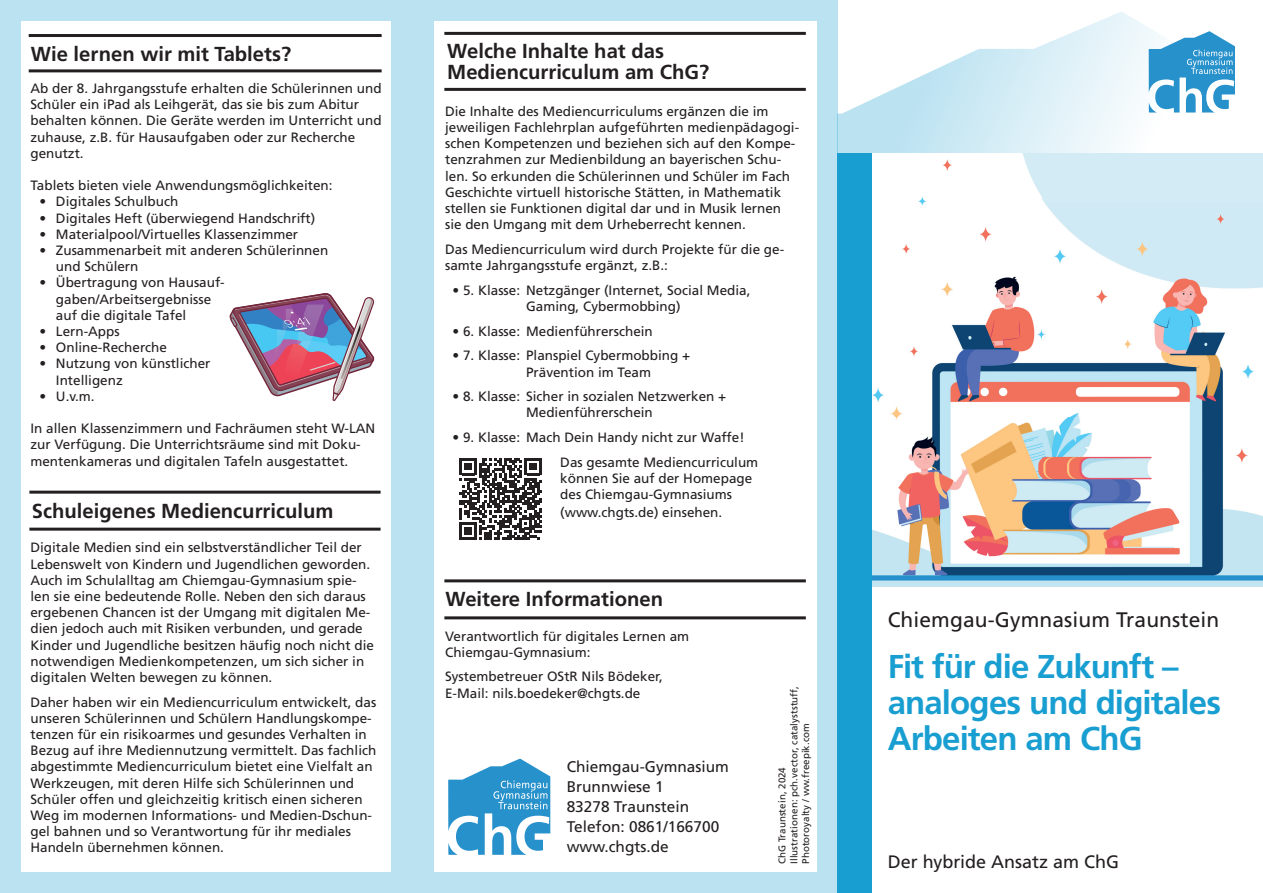
<style>
.page{position:relative;width:1263px;height:893px;background:#fff}
.page>*{position:absolute;margin:0;border:0;box-sizing:border-box;transform-origin:0 0}
.t1{font:700 33px/36px "Frutiger LT Std";letter-spacing:-.03em;color:#199ed1}
.t2{font:21px "Frutiger LT Std";letter-spacing:.005em;color:#231f20}
.t3{font:700 20.25px/21px "Frutiger LT Std";color:#231f20}
.t4{font:18px "Frutiger LT Pro";color:#231f20}
.t5{font:15.45px/20px "Frutiger LT Std";color:#231f20}
.t6{font:13.5px/16.2px "Frutiger LT Std";color:#231f20}
.t7{font:13.5px/16.2px "Frutiger LT Pro";color:#231f20}
.t8{font:9.75px/11.9px "Frutiger LT Std";letter-spacing:.005em;color:#231f20}
</style>
<div class="page">
<svg style="left:838px;top:12px;width:315px;height:141px"></svg>
<svg style="left:1059px;top:117px;width:5px;height:36px"></svg>
<svg style="left:1028px;top:119px;width:25px;height:18px"></svg>
<svg style="left:1090px;top:118px;width:5px;height:5px"></svg>
<div style="left:838px;top:523px;width:34px;height:370px;background:#199ed1"></div>
<img style="left:872px;top:153px;width:391px;height:434px">
<svg style="left:1149px;top:31px;width:86px;height:82px"></svg>
<div style="left:838px;top:153px;width:34px;height:461px;background:#199ed1"></div>
<div style="left:0;top:0;width:838px;height:893px;background:#bae2f1"></div>
<div style="left:434px;top:21px;width:382px;height:851px;background:#fff"></div>
<div style="left:21px;top:21px;width:370px;height:851px;background:#fff"></div>
<hr style="left:444px;top:616px;width:362px;height:3px;background:#231f20">
<hr style="left:444px;top:579px;width:362px;height:3px;background:#231f20">
<hr style="left:444px;top:88px;width:362px;height:3px;background:#231f20">
<hr style="left:444px;top:32px;width:362px;height:3px;background:#231f20">
<hr style="left:29px;top:528px;width:352px;height:3px;background:#231f20">
<hr style="left:29px;top:491px;width:352px;height:3px;background:#231f20">
<svg style="left:448px;top:759px;width:102px;height:96px"></svg>
<svg style="left:460px;top:458px;width:82px;height:82px"></svg>
<svg style="left:229px;top:293px;width:145px;height:108px"></svg>
<hr style="left:29px;top:69px;width:353px;height:3px;background:#231f20">
<hr style="left:29px;top:34px;width:353px;height:3px;background:#231f20">
<h3 class="t3" style="left:31px;top:43px;width:262px">Wie lernen wir mit Tablets?</h3>
<p class="t7" style="left:30px;top:80px;width:353px">Ab der 8. Jahrgangsstufe erhalten die Schülerinnen und Schüler ein iPad als Leihgerät, das sie bis zum Abitur behalten können. Die Geräte werden im Unterricht und zuhause, z.B. für Hausaufgaben oder zur Recherche genutzt.</p>
<p class="t7" style="left:30px;top:177px;width:304px">Tablets bieten viele Anwendungsmöglichkeiten:</p>
<p class="t7" style="left:39px;top:194px;width:140px">• Digitales Schulbuch</p>
<p class="t7" style="left:39px;top:210px;width:277px">• Digitales Heft (überwiegend Handschrift)</p>
<p class="t7" style="left:39px;top:226px;width:260px">• Materialpool/Virtuelles Klassenzimmer</p>
<p class="t7" style="left:56px;top:242px;width:274px;text-indent:-16px">• Zusammenarbeit mit anderen Schülerinnen und Schülern</p>
<p class="t7" style="left:56px;top:275px;width:170px;text-indent:-16px">• Übertragung von Hausauf&shy;gaben/Arbeitsergebnisse auf die digitale Tafel</p>
<p class="t7" style="left:39px;top:323px;width:82px">• Lern-Apps</p>
<p class="t7" style="left:39px;top:339px;width:129px">• Online-Recherche</p>
<p class="t7" style="left:56px;top:356px;width:156px;text-indent:-16px">• Nutzung von künstlicher<br>Intelligenz</p>
<p class="t7" style="left:39px;top:388px;width:57px">• U.v.m.</p>
<p class="t7" style="left:30px;top:420px;width:346px">In allen Klassenzimmern und Fachräumen steht W-LAN zur Verfügung. Die Unterrichtsräume sind mit Doku&shy;mentenkameras und digitalen Tafeln ausgestattet.</p>
<h3 class="t3" style="left:32px;top:500px;width:303px">Schuleigenes Mediencurriculum</h3>
<p class="t6" style="left:30px;top:540px;width:345px">Digitale Medien sind ein selbstverständlicher Teil der Lebenswelt von Kindern und Jugendlichen geworden.<br>Auch im Schulalltag am Chiemgau-Gymnasium spie&shy;len sie eine bedeutende Rolle. Neben den sich daraus ergebenen Chancen ist der Umgang mit digitalen Me&shy;dien jedoch auch mit Risiken verbunden, und gerade Kinder und Jugendliche besitzen häufig noch nicht die notwendigen Medienkompetenzen, um sich sicher in digitalen Welten bewegen zu können.</p>
<p class="t6" style="left:30px;top:694px;width:347px">Daher haben wir ein Mediencurriculum entwickelt, das unseren Schülerinnen und Schülern Handlungskompe&shy;tenzen für ein risikoarmes und gesundes Verhalten in Bezug auf ihre Mediennutzung vermittelt. Das fachlich abgestimmte Mediencurriculum bietet eine Vielfalt an Werkzeugen, mit deren Hilfe sich Schülerinnen und Schüler offen und gleichzeitig kritisch einen sicheren Weg im modernen Informations- und Medien-Dschun&shy;gel bahnen und so Verantwortung für ihr mediales Handeln übernehmen können.</p>
<h3 class="t3" style="left:447px;top:40px;width:264px">Welche Inhalte hat das<br>Mediencurriculum am ChG?</h3>
<p class="t6" style="left:445px;top:103px;width:356px">Die Inhalte des Mediencurriculums ergänzen die im jeweiligen Fachlehrplan aufgeführten medienpädagogi&shy;schen Kompetenzen und beziehen sich auf den Kompe&shy;tenzrahmen zur Medienbildung an bayerischen Schu&shy;len. So erkunden die Schülerinnen und Schüler im Fach Geschichte virtuell historische Stätten, in Mathematik stellen sie Funktionen digital dar und in Musik lernen sie den Umgang mit dem Urheberrecht kennen.</p>
<p class="t6" style="left:445px;top:241px;width:341px">Das Mediencurriculum wird durch Projekte für die ge&shy;samte Jahrgangsstufe ergänzt, z.B.:</p>
<p class="t6" style="left:453px;top:282px;width:299px;text-align:center">• 5. Klasse: Netzgänger (Internet, Social Media,<br>Gaming, Cybermobbing)</p>
<p class="t6" style="left:453px;top:323px;width:202px">• 6. Klasse: Medienführerschein</p>
<p class="t6" style="left:526px;top:348px;width:166px;text-indent:-73px">• 7. Klasse: Planspiel Cybermobbing +<br>Prävention im Team</p>
<p class="t6" style="left:453px;top:389px;width:275px;text-align:center">• 8. Klasse: Sicher in sozialen Netzwerken +<br>Medienführerschein</p>
<p class="t6" style="left:560px;top:425px;width:200px;line-height:24.8px;text-indent:-108px">• 9. Klasse: Mach Dein Handy nicht zur Waffe!<br>Das gesamte Mediencurriculum</p>
<p class="t6" style="left:560px;top:470px;width:194px;line-height:16.8px">können Sie auf der Homepage des Chiemgau-Gymnasiums (www.chgts.de) einsehen.</p>
<h3 class="t3" style="left:445px;top:588px;width:219px">Weitere Informationen</h3>
<p class="t6" style="left:445px;top:628px;width:246px">Verantwortlich für digitales Lernen am<br>Chiemgau-Gymnasium:</p>
<p class="t6" style="left:445px;top:669px;width:219px">Systembetreuer OStR Nils Bödeker,<br>E-Mail: nils.boedeker@chgts.de</p>
<p class="t5" style="left:567px;top:757px;width:164px">Chiemgau-Gymnasium<br>Brunnwiese 1<br>83278 Traunstein<br>Telefon: 0861/166700 www.chgts.de</p>
<p class="t8" style="left:776px;top:864px;width:179px;rotate:-90deg">ChG Traunstein, 2024<br>Illustrationen: pch.vector, catalyststuff,<br>Photoroyalty / ww.freepik.com</p>
<h2 class="t2" style="left:888px;top:607px;width:333px">Chiemgau-Gymnasium Traunstein</h2>
<h1 class="t1" style="left:888px;top:649px;width:335px">Fit für die Zukunft – analoges und digitales<br>Arbeiten am ChG</h1>
<h3 class="t4" style="left:888px;top:851px;width:233px">Der hybride Ansatz am ChG</h3>
</div>
